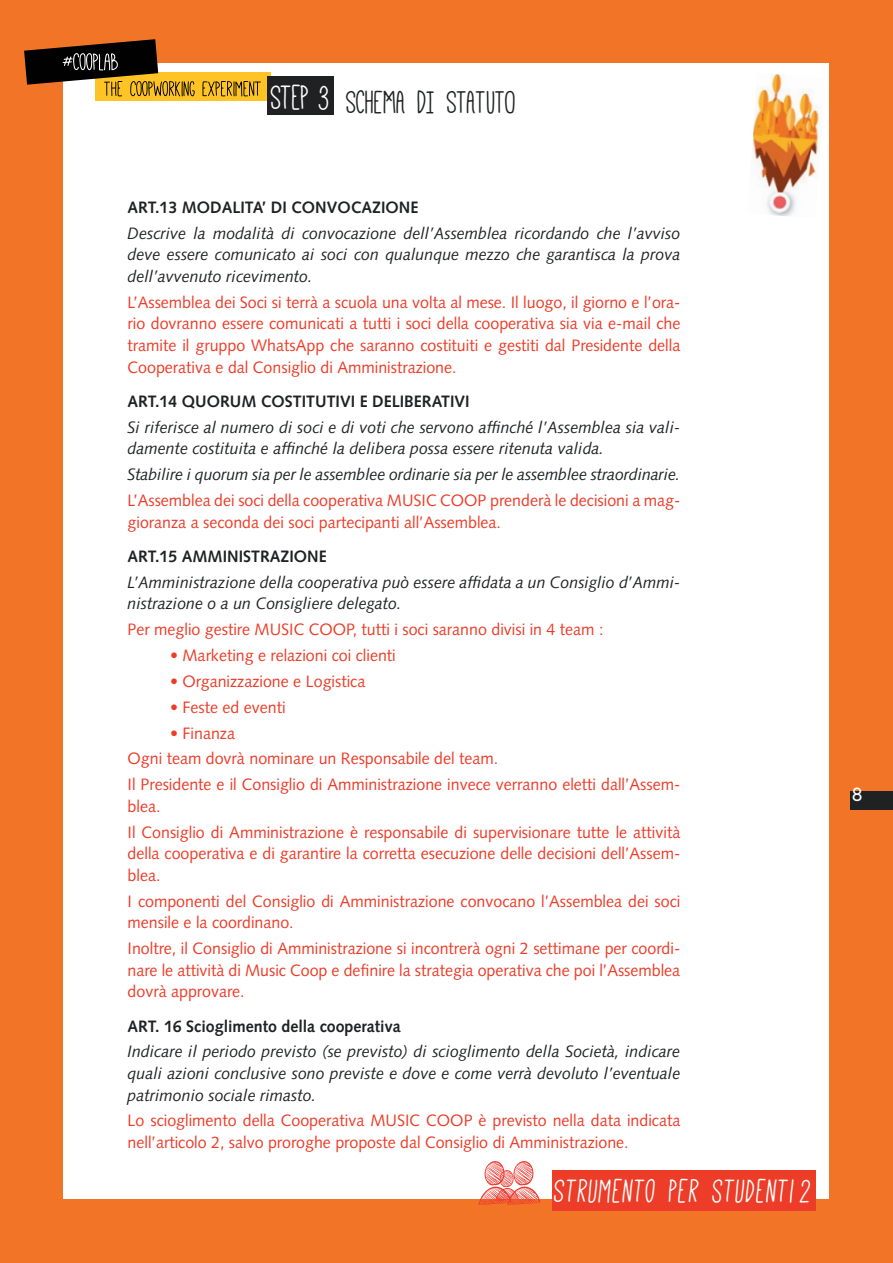
<style>
.page{position:relative;width:893px;height:1263px;background:#f27527}
.page>*{position:absolute;margin:0;border:0;box-sizing:border-box;transform-origin:0 0}
.t1{font:36.6px "Mathlete Bulky Slant";letter-spacing:.04em;color:#fff}
.t2{font:36px "Mathlete Bulky";letter-spacing:.01em;color:#1f2122}
.t3{font:22.5px "Courier Prime Code";color:#fff}
.t4{font:16.5px/21.6px "Syntax LT Std";color:#ed3c28}
.t5{font:italic 16.5px/21.6px "Syntax LT Std";color:#1f2122;text-align:justify}
.t6{font:700 16.5px "Syntax LT Std";color:#1f2122}
.s1{font-size:38.4px;color:#fff}
</style>
<div class="page">
<div style="left:850px;top:791px;width:43px;height:18px;background:#1f2122"></div>
<div style="left:64px;top:64px;width:765px;height:1135px;background:#fff"></div>
<div style="left:95px;top:72px;width:176px;height:29px;background:#fec325"></div>
<svg style="left:24px;top:39px;width:237px;height:58px"></svg>
<img style="left:752px;top:74px;width:68px;height:142px">
<div style="left:267px;top:76px;width:67px;height:39px;background:#1f2122"></div>
<div style="left:552px;top:1170px;width:263px;height:41px;background:#ed3c28"></div>
<svg style="left:478px;top:1161px;width:62px;height:44px"></svg>
<h2 class="t2" style="left:271px;top:85px;width:247px"><span class="s1">Step 3</span> SCHEMA DI STATUTO</h2>
<p class="t6" style="left:128px;top:198px;width:292px">ART.13 MODALITA’ DI CONVOCAZIONE</p>
<p class="t5" style="left:128px;top:222px;width:554px">Descrive la modalità di convocazione dell’Assemblea ricordando che l’avviso deve essere comunicato ai soci con qualunque mezzo che garantisca la prova dell’avvenuto ricevimento.</p>
<p class="t4" style="left:128px;top:291px;width:554px;text-align:justify">L’Assemblea dei Soci si terrà a scuola una volta al mese. Il luogo, il giorno e l’ora&shy;rio dovranno essere comunicati a tutti i soci della cooperativa sia via e-mail che tramite il gruppo WhatsApp che saranno costituiti e gestiti dal Presidente della Cooperativa e dal Consiglio di Amministrazione.</p>
<p class="t6" style="left:128px;top:392px;width:344px">ART.14 QUORUM COSTITUTIVI E DELIBERATIVI</p>
<p class="t5" style="left:128px;top:416px;width:554px">Si riferisce al numero di soci e di voti che servono affinché l’Assemblea sia vali&shy;damente costituita e affinché la delibera possa essere ritenuta valida.</p>
<p class="t5" style="left:128px;top:464px;width:554px">Stabilire i quorum sia per le assemblee ordinarie sia per le assemblee straordinarie.</p>
<p class="t4" style="left:128px;top:489px;width:554px">L’Assemblea dei soci della cooperativa MUSIC COOP prenderà le decisioni a mag&shy;gioranza a seconda dei soci partecipanti all’Assemblea.</p>
<p class="t6" style="left:128px;top:547px;width:201px">ART.15 AMMINISTRAZIONE</p>
<p class="t5" style="left:128px;top:571px;width:554px">L’Amministrazione della cooperativa può essere affidata a un Consiglio d’Ammi&shy;nistrazione o a un Consigliere delegato.</p>
<p class="t4" style="left:128px;top:619px;width:477px">Per meglio gestire MUSIC COOP, tutti i soci saranno divisi in 4 team :</p>
<p class="t4" style="left:170px;top:645px;width:227px">• Marketing e relazioni coi clienti</p>
<p class="t4" style="left:170px;top:670px;width:197px">• Organizzazione e Logistica</p>
<p class="t4" style="left:170px;top:696px;width:117px">• Feste ed eventi</p>
<p class="t4" style="left:128px;top:720px;width:554px;line-height:25.8px;text-indent:43px">• Finanza<br>Ogni team dovrà nominare un Responsabile del team.<br>Il Presidente e il Consiglio di Amministrazione invece verranno eletti dall’Assem-</p>
<p class="t4" style="left:128px;top:793px;width:554px;line-height:25.8px">blea.<br>Il Consiglio di Amministrazione è responsabile di supervisionare tutte le attività</p>
<p class="t4" style="left:128px;top:843px;width:554px">della cooperativa e di garantire la corretta esecuzione delle decisioni dell’Assem&shy;blea.</p>
<p class="t4" style="left:128px;top:890px;width:554px">I componenti del Consiglio di Amministrazione convocano l’Assemblea dei soci mensile e la coordinano.</p>
<p class="t4" style="left:128px;top:938px;width:554px;text-align:justify">Inoltre, il Consiglio di Amministrazione si incontrerà ogni 2 settimane per coordi&shy;nare le attività di Music Coop e definire la strategia operativa che poi l’Assemblea dovrà approvare.</p>
<p class="t6" style="left:128px;top:1016px;width:275px">ART. 16 Scioglimento della cooperativa</p>
<p class="t5" style="left:128px;top:1041px;width:554px">Indicare il periodo previsto (se previsto) di scioglimento della Società, indicare quali azioni conclusive sono previste e dove e come verrà devoluto l’eventuale patrimonio sociale rimasto.</p>
<p class="t4" style="left:128px;top:1110px;width:554px">Lo scioglimento della Cooperativa MUSIC COOP è previsto nella data indicata nell’articolo 2, salvo proroghe proposte dal Consiglio di Amministrazione.</p>
<h1 class="t1" style="left:555px;top:1173px;width:258px">STRUMENTO PER STUDENTI 2</h1>
<h3 class="t3" style="left:850px;top:780px;width:15px">8</h3>
</div>
